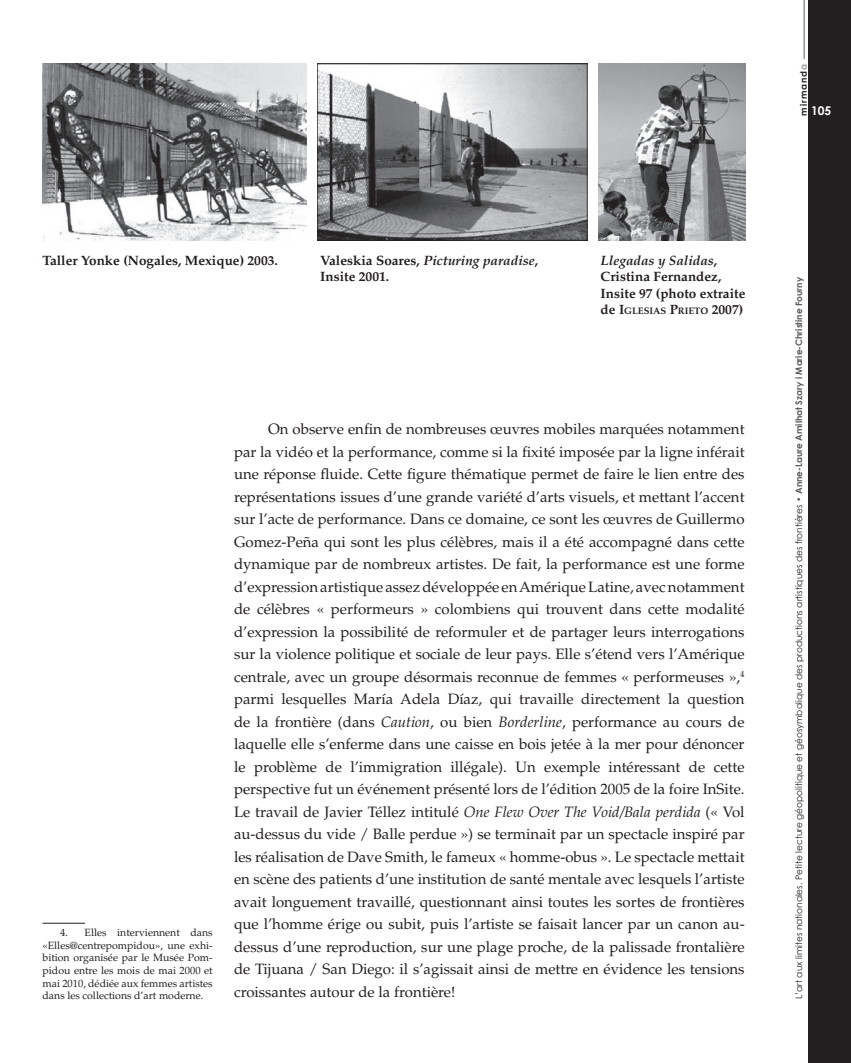
<style>
.page{position:relative;width:851px;height:1063px;background:#fff}
.page>*{position:absolute;margin:0;border:0;box-sizing:border-box;transform-origin:0 0}
.t1{font:15px/22.5px "Palatino LT Std";color:#231f20;text-align:justify}
.t2{font:700 13.5px/16.5px "Palatino LT Std";color:#231f20}
.t3{font:700 12px "Century Gothic";color:#fff}
.t4{font:10.5px/12.6px "Palatino LT Std";color:#231f20;text-align:justify}
.t5{font:700 9.45px "Palatino LT Std";color:#231f20}
.t6{font:9px "Century Gothic";color:#231f20}
.t7{font:700 9px "Century Gothic";letter-spacing:.105em;color:#231f20}
.s1{color:#939598}
.s2{font-style:italic}
.s3{font-size:13.5px}
.s4{color:#57585a}
.s5{font-weight:700;color:#57585a}
</style>
<div class="page">
<div style="left:808px;top:0;width:42px;height:1063px;background:#231f20"></div>
<hr style="left:803px;top:0;width:1px;height:59px;background:#939598">
<img style="left:43px;top:64px;width:263px;height:177px">
<img style="left:317px;top:64px;width:270px;height:177px">
<img style="left:598px;top:64px;width:147px;height:176px">
<hr style="left:43px;top:923px;width:42px;height:1px;background:#231f20">
<p class="t7" style="left:797px;top:116px;width:53px;rotate:-90deg">mirmand<span class="s1">a</span></p>
<p class="t3" style="left:811px;top:103px;width:22px">105</p>
<p class="t2" style="left:43px;top:252px;width:237px">Taller Yonke (Nogales, Mexique) 2003.</p>
<p class="t2" style="left:320px;top:252px;width:219px">Valeskia Soares, <span class="s2">Picturing paradise</span>,<br>Insite 2001.</p>
<p class="t2" style="left:600px;top:252px;width:146px"><span class="s2">Llegadas y Salidas</span>,<br>Cristina Fernandez,<br>Insite 97 (photo extraite</p>
<p class="t5" style="left:600px;top:306px;width:144px"><span class="s3">de</span> <span class="s3">I</span>GLESIAS <span class="s3">P</span>RIETO <span class="s3">2007)</span></p>
<p class="t4" style="left:43px;top:927px;width:172px;text-indent:18px">4. Elles interviennent dans «Elles@centrepompidou», une exhi&shy;bition organisée par le Musée Pom&shy;pidou entre les mois de mai 2000 et mai 2010, dédiée aux femmes artistes dans les collections d’art moderne.</p>
<p class="t1" style="left:234px;top:418px;width:512px;text-indent:34px">On observe enfin de nombreuses œuvres mobiles marquées notamment par la vidéo et la performance, comme si la fixité imposée par la ligne inférait une réponse fluide. Cette figure thématique permet de faire le lien entre des représentations issues d’une grande variété d’arts visuels, et mettant l’accent sur l’acte de performance. Dans ce domaine, ce sont les œuvres de Guillermo Gomez-Peña qui sont les plus célèbres, mais il a été accompagné dans cette dynamique par de nombreux artistes. De fait, la performance est une forme d’expression artistique assez développée en Amérique Latine, avec notamment de célèbres « performeurs » colombiens qui trouvent dans cette modalité d’expression la possibilité de reformuler et de partager leurs interrogations sur la violence politique et sociale de leur pays. Elle s’étend vers l’Amérique centrale, avec un groupe désormais reconnue de femmes « performeuses »,<sup>4 </sup>parmi lesquelles María Adela Díaz, qui travaille directement la question de la frontière (dans <span class="s2">Caution</span>, ou bien <span class="s2">Borderline</span>, performance au cours de laquelle elle s’enferme dans une caisse en bois jetée à la mer pour dénoncer le problème de l’immigration illégale). Un exemple intéressant de cette perspective fut un événement présenté lors de l’édition 2005 de la foire InSite.<br>Le travail de Javier Téllez intitulé <span class="s2">One Flew Over The Void/Bala perdida</span> (« Vol au-dessus du vide / Balle perdue ») se terminait par un spectacle inspiré par les réalisation de Dave Smith, le fameux « homme-obus ». Le spectacle mettait en scène des patients d’une institution de santé mentale avec lesquels l’artiste avait longuement travaillé, questionnant ainsi toutes les sortes de frontières que l’homme érige ou subit, puis l’artiste se faisait lancer par un canon au&shy;dessus d’une reproduction, sur une plage proche, de la palissade frontalière de Tijuana / San Diego: il s’agissait ainsi de mettre en évidence les tensions croissantes autour de la frontière!</p>
<p class="t6" style="left:793px;top:999px;width:724px;rotate:-90deg">L’art aux limites nationales. Petite lecture géopolitique et géosymbolique des productions artistiques des frontières <span class="s4">•</span> <span class="s5">Anne-Laure Amilhat Szary i Marie-Christine Fourny</span></p>
</div>
